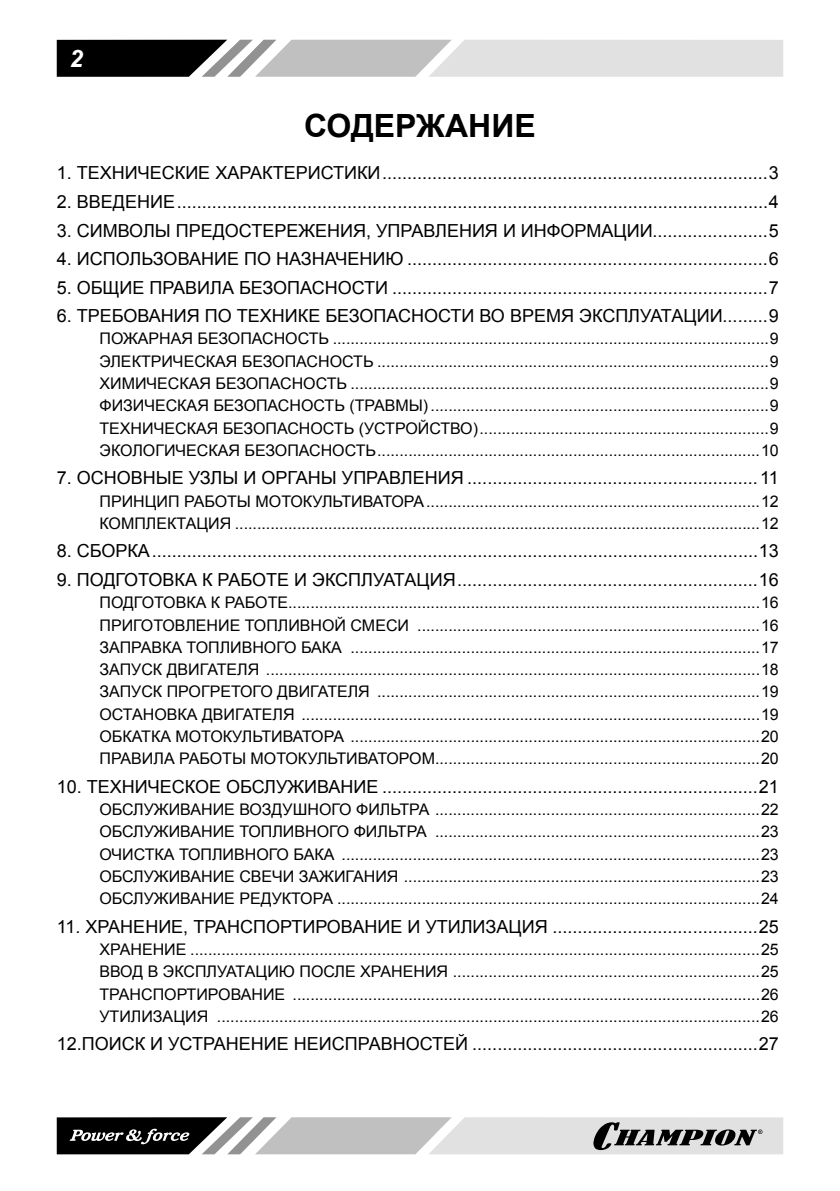
<style>
.page{position:relative;width:840px;height:1191px;background:#fff}
.page>*{position:absolute;margin:0;border:0;box-sizing:border-box;transform-origin:0 0}
.t1{font:700 32px "Arial";color:#000}
.t2{font:italic 700 24px "Arial";color:#fff}
.t3{font:18px "Arial";color:#000}
.t4{font:16px/22.2px "Arial";color:#000;text-align:justify}
</style>
<div class="page">
<svg style="left:57px;top:40px;width:725px;height:37px;background:#aaa"></svg>
<svg style="left:57px;top:1117px;width:725px;height:37px;background:#a1a1a1"></svg>
<h2 class="t2" style="left:70px;top:44px;width:15px">2</h2>
<h1 class="t1" style="left:304px;top:104px;width:233px">СОДЕРЖАНИЕ</h1>
<p class="t3" style="left:57px;top:161px;width:723px">1. ТЕХНИЧЕСКИЕ ХАРАКТЕРИСТИКИ .............................................................................3</p>
<p class="t3" style="left:57px;top:190px;width:723px">2. ВВЕДЕНИЕ ......................................................................................................................4</p>
<p class="t3" style="left:57px;top:218px;width:723px">3. СИМВОЛЫ ПРЕДОСТЕРЕЖЕНИЯ, УПРАВЛЕНИЯ И ИНФОРМАЦИИ.......................5</p>
<p class="t3" style="left:57px;top:247px;width:723px">4. ИСПОЛЬЗОВАНИЕ ПО НАЗНАЧЕНИЮ ........................................................................6</p>
<p class="t3" style="left:57px;top:275px;width:723px">5. ОБЩИЕ ПРАВИЛА БЕЗОПАСНОСТИ ...........................................................................7</p>
<p class="t3" style="left:57px;top:304px;width:723px">6. ТРЕБОВАНИЯ ПО ТЕХНИКЕ БЕЗОПАСНОСТИ ВО ВРЕМЯ ЭКСПЛУАТАЦИИ.........9</p>
<p class="t4" style="left:99px;top:328px;width:680px">ПОЖАРНАЯ БЕЗОПАСНОСТЬ ..................................................................................................9<br>ЭЛЕКТРИЧЕСКАЯ БЕЗОПАСНОСТЬ ........................................................................................9<br>ХИМИЧЕСКАЯ БЕЗОПАСНОСТЬ ..............................................................................................9<br>ФИЗИЧЕСКАЯ БЕЗОПАСНОСТЬ (ТРАВМЫ) ............................................................................9<br>ТЕХНИЧЕСКАЯ БЕЗОПАСНОСТЬ (УСТРОЙСТВО) .................................................................9<br>ЭКОЛОГИЧЕСКАЯ БЕЗОПАСНОСТЬ ......................................................................................10</p>
<p class="t3" style="left:57px;top:466px;width:723px">7. ОСНОВНЫЕ УЗЛЫ И ОРГАНЫ УПРАВЛЕНИЯ ..........................................................11</p>
<p class="t4" style="left:99px;top:490px;width:680px">ПРИНЦИП РАБОТЫ МОТОКУЛЬТИВАТОРА ...........................................................................12<br>КОМПЛЕКТАЦИЯ ......................................................................................................................12</p>
<p class="t3" style="left:57px;top:539px;width:723px">8. СБОРКА .........................................................................................................................13</p>
<p class="t3" style="left:57px;top:568px;width:723px">9. ПОДГОТОВКА К РАБОТЕ И ЭКСПЛУАТАЦИЯ ............................................................16</p>
<p class="t4" style="left:99px;top:592px;width:680px">ПОДГОТОВКА К РАБОТЕ..........................................................................................................16<br>ПРИГОТОВЛЕНИЕ ТОПЛИВНОЙ СМЕСИ .............................................................................16<br>ЗАПРАВКА ТОПЛИВНОГО БАКА ............................................................................................17<br>ЗАПУСК ДВИГАТЕЛЯ ...............................................................................................................18<br>ЗАПУСК ПРОГРЕТОГО ДВИГАТЕЛЯ ......................................................................................19<br>ОСТАНОВКА ДВИГАТЕЛЯ .......................................................................................................19<br>ОБКАТКА МОТОКУЛЬТИВАТОРА ............................................................................................20<br>ПРАВИЛА РАБОТЫ МОТОКУЛЬТИВАТОРОМ.........................................................................20</p>
<p class="t3" style="left:57px;top:774px;width:723px">10. ТЕХНИЧЕСКОЕ ОБСЛУЖИВАНИЕ ...........................................................................21</p>
<p class="t4" style="left:99px;top:798px;width:680px">ОБСЛУЖИВАНИЕ ВОЗДУШНОГО ФИЛЬТРА .........................................................................22<br>ОБСЛУЖИВАНИЕ ТОПЛИВНОГО ФИЛЬТРА .........................................................................23<br>ОЧИСТКА ТОПЛИВНОГО БАКА ..............................................................................................23<br>ОБСЛУЖИВАНИЕ СВЕЧИ ЗАЖИГАНИЯ ................................................................................23<br>ОБСЛУЖИВАНИЕ РЕДУКТОРА ...............................................................................................24</p>
<p class="t3" style="left:57px;top:914px;width:723px">11. ХРАНЕНИЕ, ТРАНСПОРТИРОВАНИЕ И УТИЛИЗАЦИЯ .........................................25</p>
<p class="t4" style="left:99px;top:938px;width:680px">ХРАНЕНИЕ ................................................................................................................................25<br>ВВОД В ЭКСПЛУАТАЦИЮ ПОСЛЕ ХРАНЕНИЯ .....................................................................25<br>ТРАНСПОРТИРОВАНИЕ .........................................................................................................26<br>УТИЛИЗАЦИЯ ..........................................................................................................................26</p>
<p class="t3" style="left:57px;top:1032px;width:723px">12.ПОИСК И УСТРАНЕНИЕ НЕИСПРАВНОСТЕЙ .........................................................27</p>
</div>
